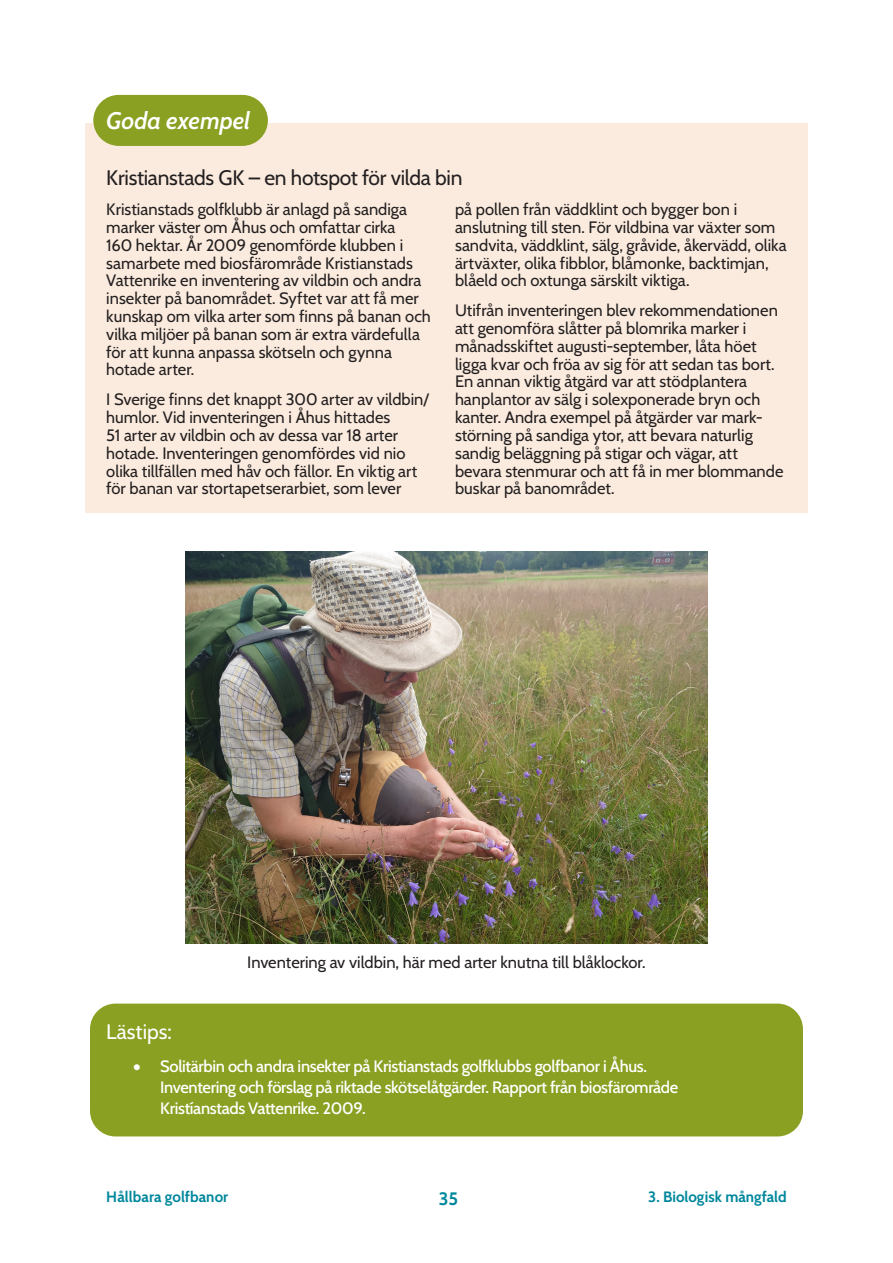
<style>
.page{position:relative;width:893px;height:1263px;background:#fff}
.page>*{position:absolute;margin:0;border:0;box-sizing:border-box;transform-origin:0 0}
.t1{font:italic 24px "Cabin";color:#fff}
.Underrubrik_Goda_exempel{font:21px "Cabin";letter-spacing:-.015em;color:#231f20}
.Heading_2{font:21px "Cabin";color:#fff}
.t2{font:700 18px "Cabin";color:#00879c}
.Brödtext_delad_spalt{font:16.5px/17.9px "Cabin";color:#231f20}
.List_Paragraph{font:500 16.5px/21px "Cabin";letter-spacing:-.02em;color:#fff}
.Normal__Web{font:16.5px "Cabin";color:#231f20}
.t3{font:700 15px "Cabin";color:#00879c}
</style>
<div class="page">
<div style="left:90px;top:1003px;width:713px;height:133px;background:#8aa022;border-radius:26px"></div>
<div style="left:85px;top:123px;width:723px;height:389px;background:#fbebde"></div>
<div style="left:93px;top:95px;width:175px;height:51px;background:#8aa022;border-radius:26px"></div>
<img style="left:185px;top:552px;width:522px;height:391px">
<p class="t1" style="left:106px;top:102px;width:146px">Goda exempel</p>
<p class="Underrubrik_Goda_exempel" style="left:106px;top:161px;width:358px">Kristianstads GK – en hotspot för vilda bin</p>
<p class="Brödtext_delad_spalt" style="left:106px;top:199px;width:326px">Kristianstads golfklubb är anlagd på sandiga marker väster om Åhus och omfattar cirka<br>160 hektar. År 2009 genomförde klubben i samarbete med biosfärområde Kristianstads Vattenrike en inventering av vildbin och andra insekter på banområdet. Syftet var att få mer kunskap om vilka arter som finns på banan och vilka miljöer på banan som är extra värdefulla för att kunna anpassa skötseln och gynna hotade arter.</p>
<p class="Brödtext_delad_spalt" style="left:106px;top:389px;width:324px">I Sverige finns det knappt 300 arter av vildbin/ humlor. Vid inventeringen i Åhus hittades<br>51 arter av vildbin och av dessa var 18 arter hotade. Inventeringen genomfördes vid nio olika tillfällen med håv och fällor. En viktig art för banan var stortapetserarbiet, som lever</p>
<p class="Brödtext_delad_spalt" style="left:455px;top:199px;width:333px">på pollen från väddklint och bygger bon i anslutning till sten. För vildbina var växter som sandvita, väddklint, sälg, gråvide, åkervädd, olika ärtväxter, olika fibblor, blåmonke, backtimjan, blåeld och oxtunga särskilt viktiga.</p>
<p class="Brödtext_delad_spalt" style="left:455px;top:300px;width:330px">Utifrån inventeringen blev rekommendationen att genomföra slåtter på blomrika marker i månadsskiftet augusti-september, låta höet ligga kvar och fröa av sig för att sedan tas bort.<br>En annan viktig åtgärd var att stödplantera hanplantor av sälg i solexponerade bryn och kanter. Andra exempel på åtgärder var mark&shy;störning på sandiga ytor, att bevara naturlig sandig beläggning på stigar och vägar, att bevara stenmurar och att få in mer blommande buskar på banområdet.</p>
<p class="Normal__Web" style="left:247px;top:949px;width:400px">Inventering av vildbin, här med arter knutna till blåklockor.</p>
<p class="Heading_2" style="left:106px;top:1015px;width:67px">Lästips:</p>
<p class="List_Paragraph" style="left:133px;top:1054px;width:515px">• Solitärbin och andra insekter på Kristianstads golfklubbs golfbanor i Åhus.</p>
<p class="List_Paragraph" style="left:160px;top:1075px;width:520px">Inventering och förslag på riktade skötselåtgärder. Rapport från biosfärområde<br>Kristíanstads Vattenrike. 2009.</p>
<p class="t3" style="left:106px;top:1184px;width:123px">Hållbara golfbanor</p>
<p class="t2" style="left:439px;top:1184px;width:21px">35</p>
<p class="t3" style="left:648px;top:1184px;width:140px">3. Biologisk mångfald</p>
</div>
